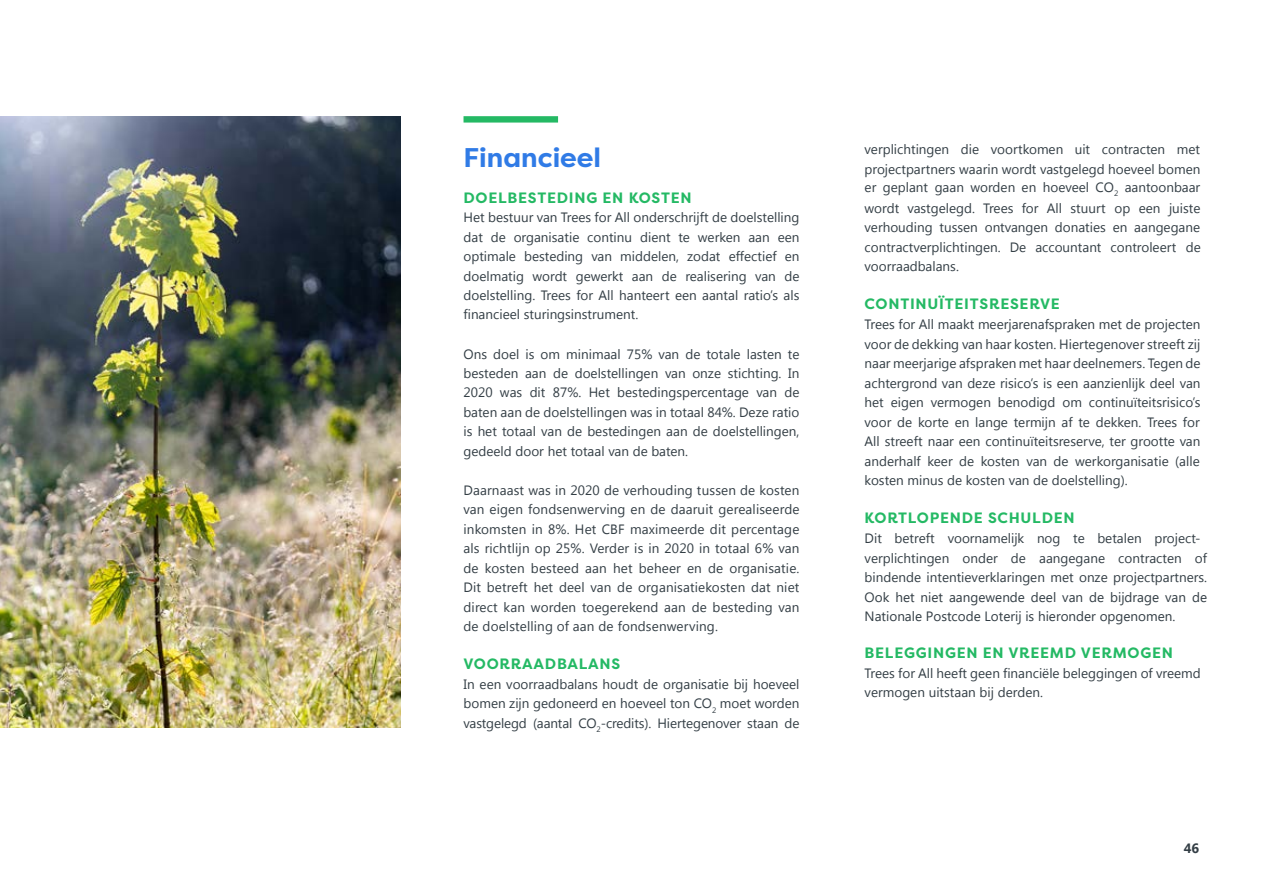
<style>
.page{position:relative;width:1263px;height:893px;background:#fff}
.page>*{position:absolute;margin:0;border:0;box-sizing:border-box;transform-origin:0 0}
.t1{font:700 27px "Filson Pro";color:#307be6}
.t2{font:700 15px "Filson Pro";letter-spacing:.05em;color:#24b964}
.t3{font:13.5px/19.5px "Segoe UI";color:#333e45;text-align:justify}
.t4{font:700 13.5px "Segoe UI";color:#333e45}
</style>
<div class="page">
<div style="left:463px;top:116px;width:95px;height:7px;background:#24b964"></div>
<img style="left:0;top:116px;width:400px;height:611px">
<h1 class="t1" style="left:463px;top:140px;width:139px">Financieel</h1>
<p class="t2" style="left:463px;top:188px;width:230px">DOELBESTEDING EN KOSTEN</p>
<p class="t3" style="left:463px;top:207px;width:337px">Het bestuur van Trees for All onderschrijft de doelstelling dat de organisatie continu dient te werken aan een optimale besteding van middelen, zodat effectief en doelmatig wordt gewerkt aan de realisering van de doelstelling. Trees for All hanteert een aantal ratio’s als financieel sturingsinstrument.</p>
<p class="t3" style="left:463px;top:343px;width:337px">Ons doel is om minimaal 75% van de totale lasten te besteden aan de doelstellingen van onze stichting. In 2020 was dit 87%. Het bestedingspercentage van de baten aan de doelstellingen was in totaal 84%. Deze ratio is het totaal van de bestedingen aan de doelstellingen, gedeeld door het totaal van de baten.</p>
<p class="t3" style="left:463px;top:480px;width:337px">Daarnaast was in 2020 de verhouding tussen de kosten van eigen fondsenwerving en de daaruit gerealiseerde inkomsten in 8%. Het CBF maximeerde dit percentage als richtlijn op 25%. Verder is in 2020 in totaal 6% van de kosten besteed aan het beheer en de organisatie.<br>Dit betreft het deel van de organisatiekosten dat niet direct kan worden toegerekend aan de besteding van de doelstelling of aan de fondsenwerving.</p>
<p class="t2" style="left:463px;top:654px;width:158px">VOORRAADBALANS</p>
<p class="t3" style="left:463px;top:673px;width:337px">In een voorraadbalans houdt de organisatie bij hoeveel bomen zijn gedoneerd en hoeveel ton CO<sub>2</sub> moet worden vastgelegd (aantal CO<sub>2</sub>-credits). Hiertegenover staan de</p>
<p class="t3" style="left:864px;top:139px;width:337px">verplichtingen die voortkomen uit contracten met projectpartners waarin wordt vastgelegd hoeveel bomen</p>
<p class="t3" style="left:864px;top:176px;width:337px;line-height:21px">er geplant gaan worden en hoeveel CO<sub>2</sub> aantoonbaar wordt vastgelegd. Trees for All stuurt op een juiste</p>
<p class="t3" style="left:864px;top:217px;width:338px">verhouding tussen ontvangen donaties en aangegane contractverplichtingen. De accountant controleert de voorraadbalans.</p>
<p class="t2" style="left:864px;top:294px;width:197px">CONTINUÏTEITSRESERVE</p>
<p class="t3" style="left:864px;top:314px;width:337px">Trees for All maakt meerjarenafspraken met de projecten voor de dekking van haar kosten. Hiertegenover streeft zij naar meerjarige afspraken met haar deelnemers. Tegen de achtergrond van deze risico’s is een aanzienlijk deel van het eigen vermogen benodigd om continuïteitsrisico’s voor de korte en lange termijn af te dekken. Trees for All streeft naar een continuïteitsreserve, ter grootte van anderhalf keer de kosten van de werkorganisatie (alle kosten minus de kosten van de doelstelling).</p>
<p class="t2" style="left:864px;top:508px;width:212px">KORTLOPENDE SCHULDEN</p>
<p class="t3" style="left:864px;top:528px;width:344px;text-align:left">Dit betreft voornamelijk nog te betalen project&shy;verplichtingen onder de aangegane contracten of bindende intentieverklaringen met onze projectpartners.<br>Ook het niet aangewende deel van de bijdrage van de Nationale Postcode Loterij is hieronder opgenomen.</p>
<p class="t2" style="left:864px;top:643px;width:310px">BELEGGINGEN EN VREEMD VERMOGEN</p>
<p class="t3" style="left:864px;top:664px;width:338px;line-height:18.8px">Trees for All heeft geen financiële beleggingen of vreemd vermogen uitstaan bij derden.</p>
<p class="t4" style="left:1184px;top:840px;width:17px">46</p>
</div>
